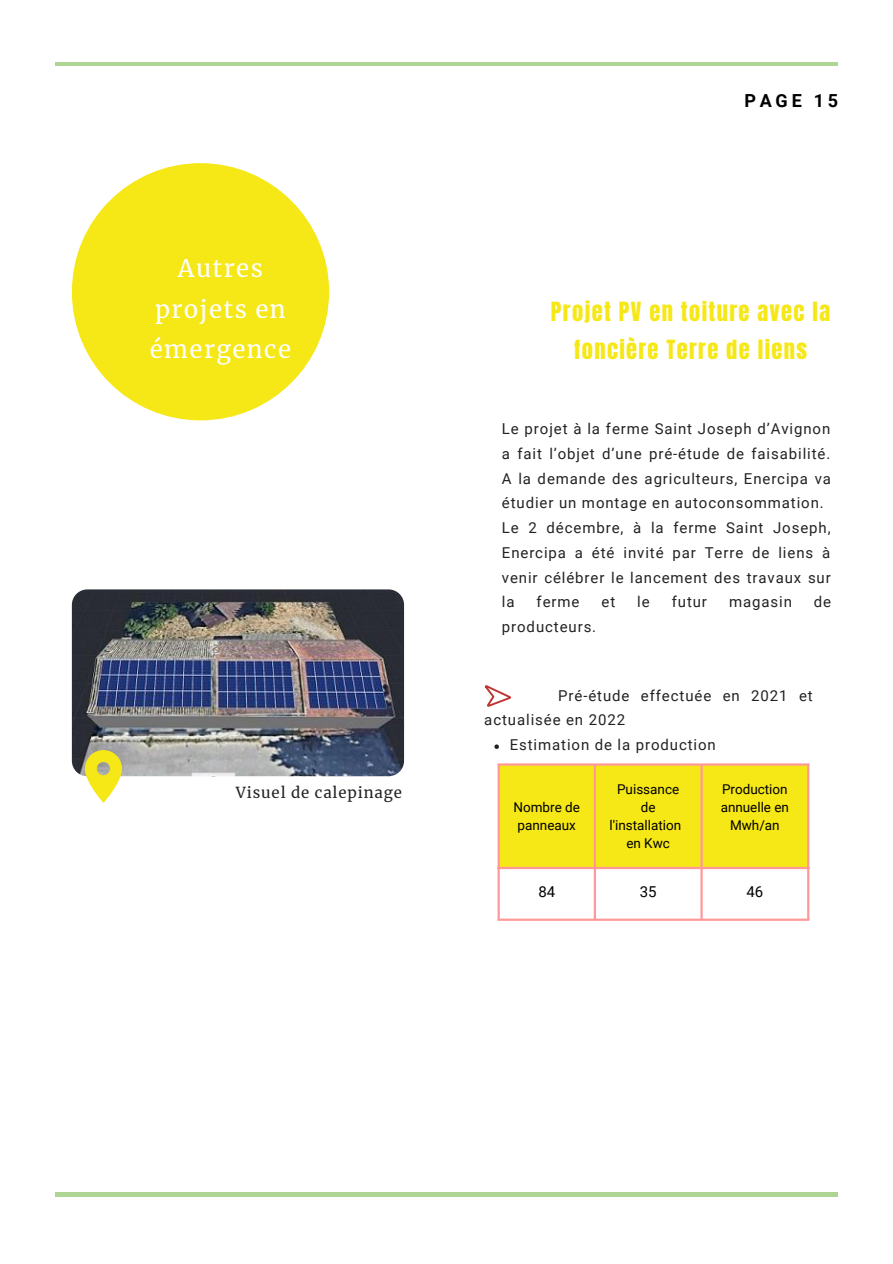
<style>
.page{position:relative;width:893px;height:1264px;background:#fff}
.page>*{position:absolute;margin:0;border:0;box-sizing:border-box;transform-origin:0 0}
.t1{font:24px/40.5px "Merriweather";letter-spacing:.06em;color:#fff;text-align:center}
.t2{font:22.5px/37px "Anton";letter-spacing:.06em;color:#f6e716;text-align:center}
.t3{font:700 18px "Roboto";letter-spacing:.21em;color:#000}
.t4{font:15px/24.8px "Roboto";letter-spacing:.06em;color:#222;text-align:justify}
.t5{font:15px "Merriweather";letter-spacing:.06em;color:#222}
.t6{font:15px "Roboto";color:#000}
.t7{font:13.5px/18px "Roboto";color:#000;text-align:center}
</style>
<div class="page">
<hr style="left:55px;top:62px;width:782px;height:4px;background:#afd595">
<div style="left:72px;top:163px;width:257px;height:257px;background:#f6e716;border-radius:50%"></div>
<hr style="left:55px;top:1192px;width:782px;height:4px;background:#afd595">
<svg style="left:494px;top:744px;width:5px;height:5px"></svg>
<div style="left:500px;top:765px;width:307px;height:101px;background:#f6e716"></div>
<hr style="left:497px;top:765px;width:3px;height:153px;background:#f99">
<hr style="left:593px;top:765px;width:3px;height:153px;background:#f99">
<hr style="left:700px;top:765px;width:2px;height:153px;background:#f99">
<hr style="left:807px;top:765px;width:2px;height:153px;background:#f99">
<hr style="left:497px;top:763px;width:312px;height:2px;background:#f99">
<hr style="left:497px;top:866px;width:312px;height:3px;background:#f99">
<hr style="left:497px;top:918px;width:312px;height:2px;background:#f99">
<svg style="left:484px;top:685px;width:27px;height:22px"></svg>
<img style="left:72px;top:589px;width:332px;height:187px;border-radius:15px">
<svg style="left:85px;top:750px;width:37px;height:53px"></svg>
<p class="t1" style="left:150px;top:248px;width:143px">Autres projets en émergence</p>
<p class="t5" style="left:236px;top:782px;width:168px">Visuel de calepinage</p>
<p class="t3" style="left:744px;top:90px;width:95px">PAGE 15</p>
<p class="t2" style="left:551px;top:294px;width:281px">Projet PV en toiture avec la foncière Terre de liens</p>
<p class="t4" style="left:502px;top:417px;width:330px">Le projet à la ferme Saint Joseph d’Avignon a fait l’objet d’une pré-étude de faisabilité.<br>A la demande des agriculteurs, Enercipa va étudier un montage en autoconsommation.</p>
<p class="t4" style="left:502px;top:515px;width:330px">Le 2 décembre, à la ferme Saint Joseph, Enercipa a été invité par Terre de liens à venir célébrer le lancement des travaux sur la</p>
<p class="t4" style="left:536px;top:590px;width:44px">ferme</p>
<p class="t4" style="left:601px;top:590px;width:15px">et</p>
<p class="t4" style="left:637px;top:590px;width:14px">le</p>
<p class="t4" style="left:671px;top:590px;width:37px">futur</p>
<p class="t4" style="left:729px;top:590px;width:64px">magasin</p>
<p class="t4" style="left:813px;top:590px;width:19px">de</p>
<p class="t4" style="left:502px;top:614px;width:96px">producteurs.</p>
<p class="t4" style="left:484px;top:683px;width:330px;text-indent:74px">Pré-étude effectuée en 2021 et actualisée en 2022</p>
<p class="t4" style="left:509px;top:732px;width:207px">Estimation de la production</p>
<p class="t7" style="left:513px;top:798px;width:68px">Nombre de panneaux</p>
<p class="t7" style="left:609px;top:780px;width:73px">Puissance de l'installation en Kwc</p>
<p class="t7" style="left:720px;top:780px;width:70px">Production annuelle en<br>Mwh/an</p>
<p class="t6" style="left:538px;top:883px;width:18px">84</p>
<p class="t6" style="left:639px;top:883px;width:18px">35</p>
<p class="t6" style="left:746px;top:883px;width:18px">46</p>
</div>
